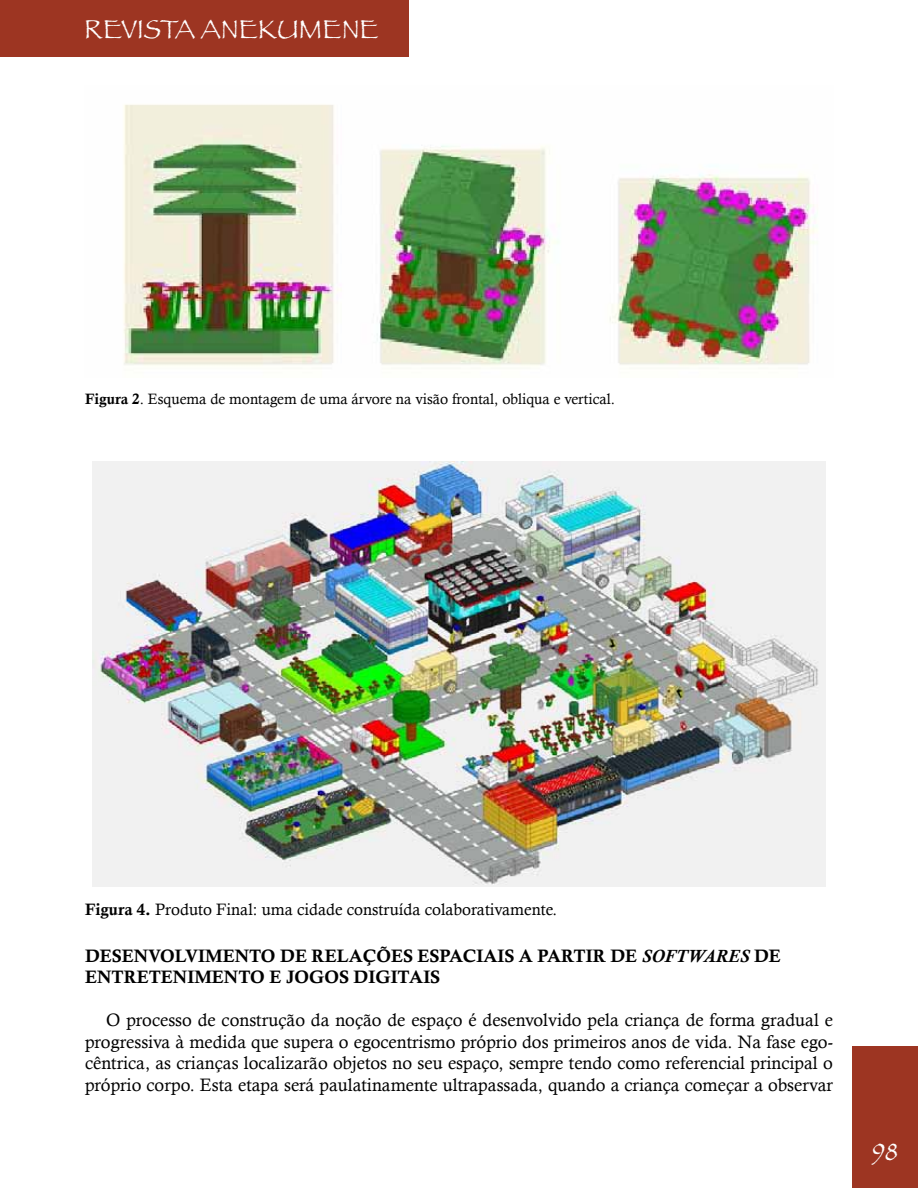
<style>
.page{position:relative;width:918px;height:1188px;background:#fff}
.page>*{position:absolute;margin:0;border:0;box-sizing:border-box;transform-origin:0 0}
.t1{font:27px "Papyrus";color:#fff}
.t2{font:25.5px "Papyrus";color:#fff}
.t3{font:18px/21.6px "Calisto";color:#000;text-align:justify}
.t4{font:18px/21.6px "Calis MT Bol";color:#000}
.t5{font:16.5px "Calisto";color:#000}
.t6{font:15px "Calisto";color:#000}
.s1{font-family:"Calis MT Bol"}
.s2{font-family:"Calisto";font-weight:700;font-style:italic}
</style>
<div class="page">
<div style="left:0;top:0;width:409px;height:56px;background:#9d3522"></div>
<div style="left:852px;top:1047px;width:66px;height:141px;background:#9d3522"></div>
<img style="left:123px;top:104px;width:694px;height:262px">
<img style="left:92px;top:461px;width:734px;height:425px">
<h1 class="t1" style="left:84px;top:12px;width:296px">REVISTA ANEKUMENE</h1>
<p class="t6" style="left:85px;top:390px;width:531px"><span class="s1">FIGURA 2</span>. Esquema de montagem de uma árvore na visão frontal, obliqua e vertical.</p>
<p class="t5" style="left:85px;top:899px;width:474px"><span class="s1">FIGURA 4.</span> Produto Final: uma cidade construída colaborativamente.</p>
<p class="t4" style="left:85px;top:947px;width:697px">DESENVOLVIMENTO DE RELAÇÕES ESPACIAIS A PARTIR DE <span class="s2">SOFTWARES</span> DE<br>ENTRETENIMENTO E JOGOS DIGITAIS</p>
<p class="t3" style="left:85px;top:1009px;width:749px;text-indent:21px">O processo de construção da noção de espaço é desenvolvido pela criança de forma gradual e progressiva à medida que supera o egocentrismo próprio dos primeiros anos de vida. Na fase ego&shy;cêntrica, as crianças localizarão objetos no seu espaço, sempre tendo como referencial principal o próprio corpo. Esta etapa será paulatinamente ultrapassada, quando a criança começar a observar</p>
<h2 class="t2" style="left:872px;top:1136px;width:28px">98</h2>
</div>
